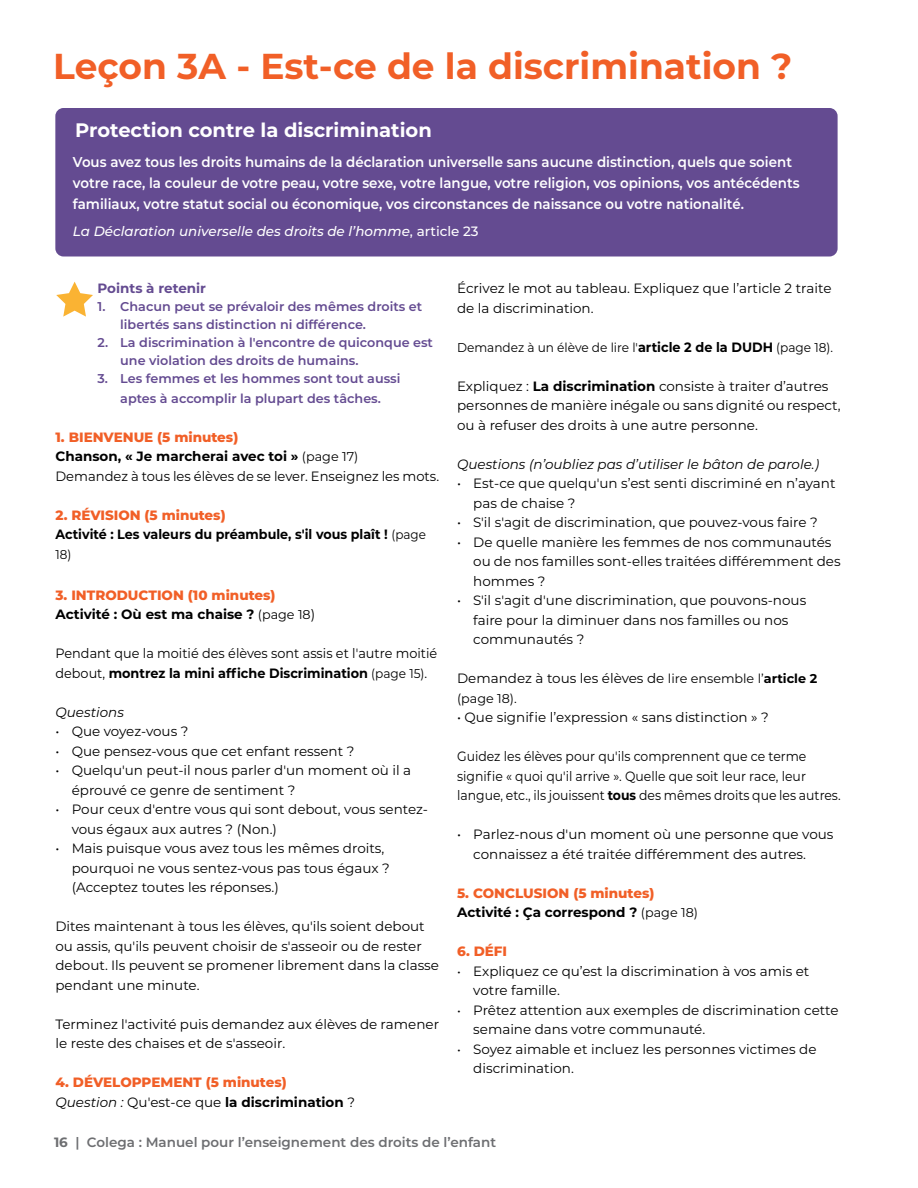
<style>
.page{position:relative;width:918px;height:1188px;background:#fff}
.page>*{position:absolute;margin:0;border:0;box-sizing:border-box;transform-origin:0 0}
.t1{font:700 36px "Montserrat";color:#f15f27}
.t2{font:700 19.5px "Montserrat";color:#fff}
.t3{font:600 14.25px/21px "Montserrat";color:#fff;scale:.94 1}
.t4{font:13.5px/19.5px "Montserrat";color:#000}
.t5{font:800 13.5px/19.5px "Montserrat";color:#f15f27}
.t6{font:13.5px/19.5px "Montserrat";color:#000;scale:.92 1}
.t7{font:13.5px/19.5px "Montserrat";color:#000;scale:.95 1}
.t8{font:700 13.5px/19.5px "Montserrat";color:#000;scale:.94 1}
.t9{font:italic 13.5px "Montserrat";color:#000}
.t10{font:600 13.5px "Montserrat";color:#6d6e71}
.t11{font:italic 500 13.5px "Montserrat";color:#fff}
.t12{font:700 13.5px "Montserrat";color:#644b91}
.t13{font:600 12.75px/18px "Montserrat";color:#644b91}
.t14{font:12.75px "Montserrat";color:#000;scale:.95 1}
.t15{font:12.75px "Montserrat";color:#000}
.t16{font:12.75px "Montserrat";color:#000;scale:.94 1}
.s1{font-style:normal}
.s2{font-weight:800;color:#f15f27}
.s3{font-weight:700}
.s4{font-size:12.75px}
.s5{font-weight:400;font-size:12.75px}
.s6{font-weight:700;color:#000}
.s7{font-weight:400;font-size:12.75px;color:#000}
.s8{font-weight:400;color:#000}
.s9{font-weight:400;font-style:italic;color:#000}
.s10{font-weight:700;font-size:13.5px}
.s11{font-weight:700;font-size:12.75px}
</style>
<div class="page">
<svg style="left:56px;top:282px;width:37px;height:35px"></svg>
<div style="left:55px;top:108px;width:783px;height:148px;background:#644b91;border-radius:8px"></div>
<h1 class="t1" style="left:53px;top:41px;width:741px">Leçon 3A - Est-ce de la discrimination ?</h1>
<h2 class="t2" style="left:75px;top:116px;width:358px">Protection contre la discrimination</h2>
<p class="t3" style="left:73px;top:151px;width:775px">Vous avez tous les droits humains de la déclaration universelle sans aucune distinction, quels que soient votre race, la couleur de votre peau, votre sexe, votre langue, votre religion, vos opinions, vos antécédents familiaux, votre statut social ou économique, vos circonstances de naissance ou votre nationalité.</p>
<p class="t11" style="left:73px;top:222px;width:407px">La Déclaration universelle des droits de l’homme<span class="s1">, article 23</span></p>
<p class="t12" style="left:98px;top:279px;width:110px">Points à retenir</p>
<p class="t13" style="left:120px;top:297px;width:304px;text-indent:-23px">1. Chacun peut se prévaloir des mêmes droits et libertés sans distinction ni différence.</p>
<p class="t13" style="left:120px;top:333px;width:314px;text-indent:-23px">2. La discrimination à l'encontre de quiconque est une violation des droits de humains.</p>
<p class="t13" style="left:98px;top:368px;width:305px;line-height:19.5px;text-align:center">3. Les femmes et les hommes sont tout aussi aptes à accomplir la plupart des tâches.</p>
<p class="t4" style="left:56px;top:427px;width:385px"><span class="s2">1. BIENVENUE (5 minutes)<br></span><span class="s3">Chanson, « Je marcherai avec toi »</span> <span class="s4">(page 17)<br></span>Demandez à tous les élèves de se lever. Enseignez les mots.</p>
<p class="t8" style="left:56px;top:504px;width:396px"><span class="s2">2. RÉVISION (5 minutes)<br></span>Activité : Les valeurs du préambule, s'il vous plaît ! <span class="s5">(page</span></p>
<p class="t16" style="left:55px;top:545px;width:18px">18)</p>
<p class="t5" style="left:56px;top:585px;width:261px">3. INTRODUCTION (10 minutes)<br><span class="s6">Activité : Où est ma chaise ?</span> <span class="s7">(page 18</span><span class="s8">)</span></p>
<p class="t7" style="left:56px;top:643px;width:403px">Pendant que la moitié des élèves sont assis et l'autre moitié debout, <span class="s3">montrez la mini affiche Discrimination</span> <span class="s4">(page 15)</span>.</p>
<p class="t9" style="left:56px;top:703px;width:70px">Questions</p>
<p class="t4" style="left:56px;top:721px;width:135px">• Que voyez-vous ?</p>
<p class="t4" style="left:56px;top:741px;width:300px">• Que pensez-vous que cet enfant ressent ?</p>
<p class="t4" style="left:72px;top:760px;width:341px;text-indent:-16px">• Quelqu'un peut-il nous parler d'un moment où il a éprouvé ce genre de sentiment ?</p>
<p class="t4" style="left:72px;top:799px;width:358px;text-indent:-16px">• Pour ceux d'entre vous qui sont debout, vous sentez&shy;vous égaux aux autres ? (Non.)</p>
<p class="t4" style="left:72px;top:838px;width:320px;text-indent:-16px">• Mais puisque vous avez tous les mêmes droits, pourquoi ne vous sentez-vous pas tous égaux ? (Acceptez toutes les réponses.)</p>
<p class="t4" style="left:56px;top:916px;width:385px">Dites maintenant à tous les élèves, qu'ils soient debout ou assis, qu'ils peuvent choisir de s'asseoir ou de rester debout. Ils peuvent se promener librement dans la classe pendant une minute.</p>
<p class="t4" style="left:56px;top:1014px;width:385px">Terminez l'activité puis demandez aux élèves de ramener le reste des chaises et de s'asseoir.</p>
<p class="t5" style="left:56px;top:1072px;width:301px">4. DÉVELOPPEMENT (5 minutes)<br><span class="s9">Question :</span> <span class="s8">Qu'est-ce que</span> <span class="s6">la discrimination</span> <span class="s8">?</span></p>
<p class="t4" style="left:457px;top:278px;width:376px">Écrivez le mot au tableau. Expliquez que l’article 2 traite de la discrimination.</p>
<p class="t14" style="left:457px;top:338px;width:397px">Demandez à un élève de lire l'<span class="s10">article 2 de la DUDH</span> (page 18).</p>
<p class="t4" style="left:457px;top:376px;width:385px">Expliquez : <span class="s3">La discrimination</span> consiste à traiter d’autres personnes de manière inégale ou sans dignité ou respect, ou à refuser des droits à une autre personne.</p>
<p class="t9" style="left:457px;top:455px;width:364px">Questions (n’oubliez pas d’utiliser le bâton de parole.)</p>
<p class="t4" style="left:473px;top:473px;width:364px;text-indent:-16px">• Est-ce que quelqu'un s’est senti discriminé en n’ayant pas de chaise ?</p>
<p class="t4" style="left:457px;top:512px;width:362px">• S'il s'agit de discrimination, que pouvez-vous faire ?</p>
<p class="t4" style="left:473px;top:532px;width:369px;text-indent:-16px">• De quelle manière les femmes de nos communautés ou de nos familles sont-elles traitées différemment des hommes ?</p>
<p class="t4" style="left:473px;top:590px;width:335px;text-indent:-16px">• S'il s'agit d'une discrimination, que pouvons-nous faire pour la diminuer dans nos familles ou nos communautés ?</p>
<p class="t4" style="left:457px;top:668px;width:362px">Demandez à tous les élèves de <span class="s4">lire ensemble l’</span><span class="s11">article 2</span></p>
<p class="t15" style="left:457px;top:689px;width:61px">(page 18).</p>
<p class="t4" style="left:457px;top:707px;width:313px">• Que signifie l’expression « sans distinction » ?</p>
<p class="t6" style="left:457px;top:746px;width:418px">Guidez les élèves pour qu'ils comprennent que ce terme signifie « quoi qu'il arrive ». Quelle que soit leur race, leur langue, etc., ils jouissent <span class="s3">tous</span> des mêmes droits que les autres.</p>
<p class="t4" style="left:473px;top:824px;width:362px;text-indent:-16px">• Parlez-nous d'un moment où une personne que vous connaissez a été traitée différemment des autres.</p>
<p class="t5" style="left:457px;top:882px;width:242px">5. CONCLUSION (5 minutes)<br><span class="s6">Activité : Ça correspond ?</span> <span class="s7">(page 18)</span></p>
<p class="t5" style="left:457px;top:941px;width:52px">6. DÉFI</p>
<p class="t4" style="left:473px;top:961px;width:338px;text-indent:-16px"><span class="s4">•</span> Expliquez ce qu’est la discrimination à vos amis et votre famille.</p>
<p class="t4" style="left:473px;top:1000px;width:367px;text-indent:-16px"><span class="s4">•</span> Prêtez attention aux exemples de discrimination cette semaine dans votre communauté.</p>
<p class="t4" style="left:473px;top:1039px;width:345px;text-indent:-16px"><span class="s4">•</span> Soyez aimable et incluez les personnes victimes de discrimination.</p>
<p class="t10" style="left:54px;top:1133px;width:444px"><span class="s3">16</span> | Colega : Manuel pour l’enseignement des droits de l’enfant</p>
</div>
